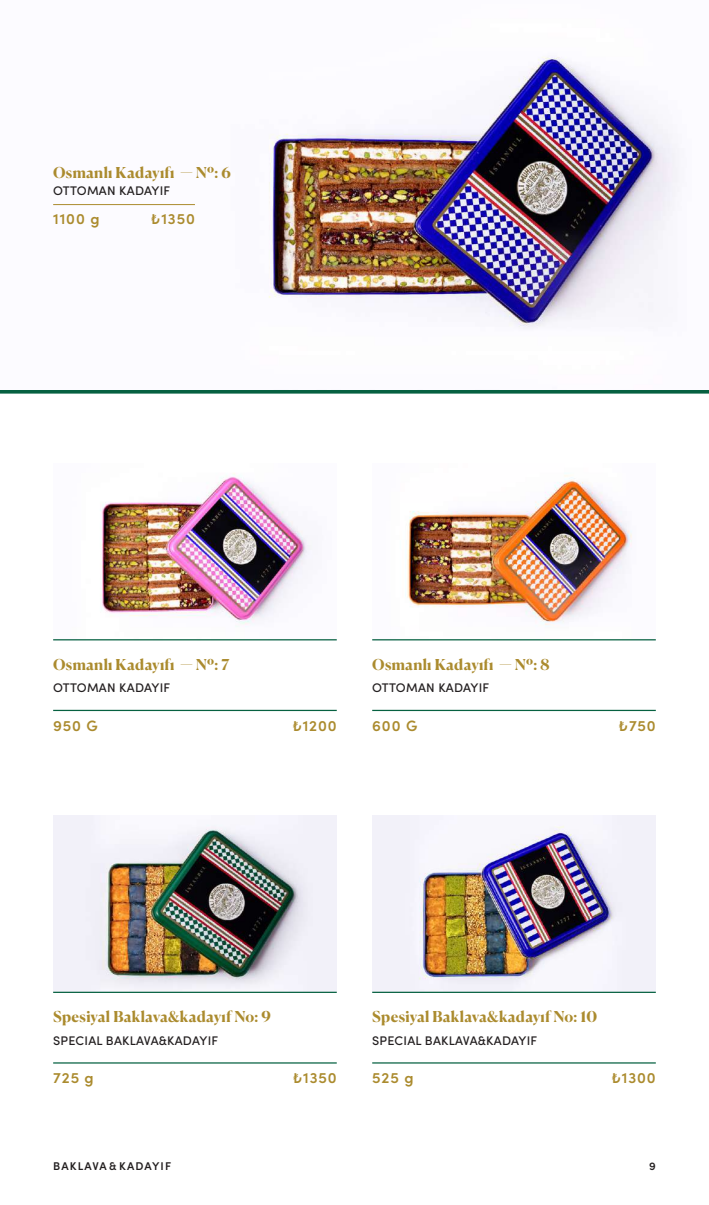
<style>
.page{position:relative;width:709px;height:1205px;background:#fff}
.page>*{position:absolute;margin:0;border:0;box-sizing:border-box;transform-origin:0 0}
.t1{font:700 15px "Canela";letter-spacing:.02em;color:#ab8b2e}
.t2{font:600 15px "Sofia Pro";letter-spacing:.06em;color:#ab8b2e}
.t3{font:500 12.5px "Sofia Pro";letter-spacing:.02em;color:#231f20}
.t4{font:600 11.25px "Sofia Pro";letter-spacing:.1em;color:#231f20}
</style>
<div class="page">
<svg style="left:0;top:390px;width:709px;height:4px;background:#1e7053"></svg>
<img style="left:53px;top:56px;width:626px;height:273px">
<hr style="left:53px;top:204px;width:142px;height:1px;background:#ab8b2e">
<img style="left:100px;top:473px;width:211px;height:154px">
<hr style="left:53px;top:639px;width:284px;height:1px;background:#066141">
<hr style="left:53px;top:710px;width:284px;height:1px;background:#066141">
<img style="left:53px;top:816px;width:284px;height:175px">
<hr style="left:53px;top:991px;width:284px;height:2px;background:#066141">
<hr style="left:53px;top:1062px;width:284px;height:1px;background:#066141">
<img style="left:405px;top:473px;width:227px;height:154px">
<hr style="left:372px;top:639px;width:284px;height:1px;background:#066141">
<hr style="left:372px;top:710px;width:284px;height:1px;background:#066141">
<img style="left:372px;top:816px;width:284px;height:175px">
<hr style="left:372px;top:991px;width:284px;height:2px;background:#066141">
<hr style="left:372px;top:1062px;width:284px;height:1px;background:#066141">
<p class="t1" style="left:53px;top:160px;width:179px">Osmanlı Kadayıfı — Nº: 6</p>
<p class="t3" style="left:53px;top:182px;width:119px">OTTOMAN KADAYIF</p>
<p class="t2" style="left:53px;top:207px;width:48px">1100 g</p>
<p class="t2" style="left:151px;top:207px;width:45px">₺1350</p>
<p class="t1" style="left:53px;top:652px;width:177px">Osmanlı Kadayıfı — Nº: 7</p>
<p class="t3" style="left:53px;top:678px;width:119px">OTTOMAN KADAYIF</p>
<p class="t2" style="left:53px;top:714px;width:46px">950 G</p>
<p class="t2" style="left:292px;top:714px;width:46px">₺1200</p>
<p class="t1" style="left:372px;top:652px;width:179px">Osmanlı Kadayıfı — Nº: 8</p>
<p class="t3" style="left:372px;top:678px;width:119px">OTTOMAN KADAYIF</p>
<p class="t2" style="left:372px;top:714px;width:47px">600 G</p>
<p class="t2" style="left:618px;top:714px;width:39px">₺750</p>
<p class="t1" style="left:53px;top:1005px;width:219px">Spesiyal Baklava&amp;kadayıf No: 9</p>
<p class="t3" style="left:53px;top:1031px;width:166px">SPECIAL BAKLAVA&amp;KADAYIF</p>
<p class="t2" style="left:53px;top:1066px;width:42px">725 g</p>
<p class="t2" style="left:293px;top:1066px;width:45px">₺1350</p>
<p class="t1" style="left:372px;top:1005px;width:226px">Spesiyal Baklava&amp;kadayıf No: 10</p>
<p class="t3" style="left:372px;top:1031px;width:166px">SPECIAL BAKLAVA&amp;KADAYIF</p>
<p class="t2" style="left:372px;top:1066px;width:43px">525 g</p>
<p class="t2" style="left:611px;top:1066px;width:46px">₺1300</p>
<p class="t4" style="left:53px;top:1157px;width:119px">BAKLAVA &amp; KADAYIF</p>
<p class="t4" style="left:649px;top:1157px;width:8px">9</p>
</div>
